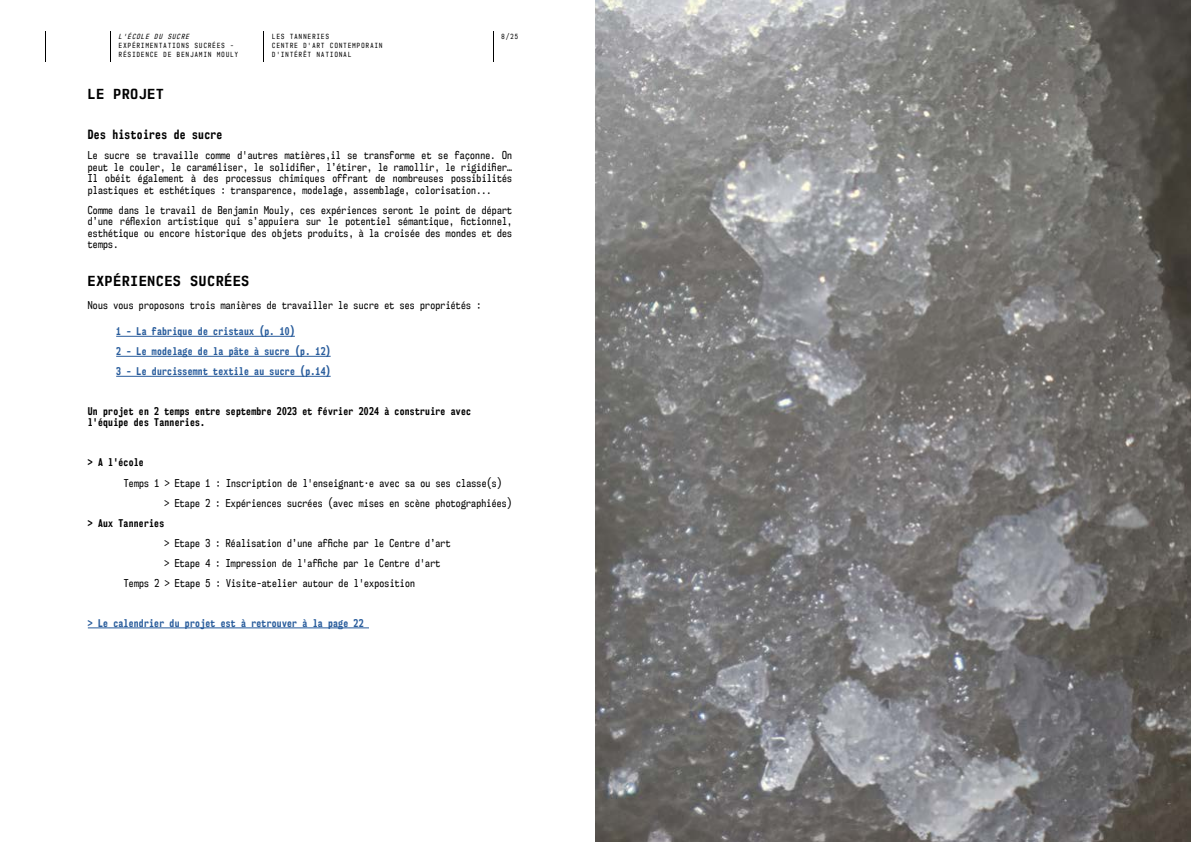
<style>
.page{position:relative;width:1191px;height:842px;background:#fff}
.page>*{position:absolute;margin:0;border:0;box-sizing:border-box;transform-origin:0 0}
.t1{font:700 13px "NK57 Monospace Sc Rg";letter-spacing:.075em;color:#000}
.t2{font:700 12px "NK57 Monospace Cd Rg";letter-spacing:.025em;color:#000}
.t3{font:10px/11.5px "NK57 Monospace Cd Rg";letter-spacing:.025em;color:#000;text-align:justify}
.t4{font:700 10px/20px "NK57 Monospace Cd Rg";letter-spacing:.025em;color:#275b9b}
.t5{font:700 10px/11.5px "NK57 Monospace Cd Rg";letter-spacing:.025em;color:#000}
.t6{font:6.5px/9px "NK57 Monospace Cd Rg";letter-spacing:.2em;color:#000}
.t7{font:italic 6.5px "NK57 Monospace Cd Rg";letter-spacing:.2em;color:#000}
</style>
<div class="page">
<hr style="left:110px;top:31px;width:1px;height:30px;background:#000">
<hr style="left:263px;top:31px;width:1px;height:30px;background:#000">
<hr style="left:45px;top:31px;width:1px;height:30px;background:#000">
<hr style="left:493px;top:31px;width:1px;height:30px;background:#000">
<img style="left:595px;top:0;width:596px;height:842px">
<hr style="left:116px;top:336px;width:179px;height:1px;background:#275b9b">
<hr style="left:116px;top:356px;width:215px;height:1px;background:#275b9b">
<hr style="left:116px;top:376px;width:215px;height:1px;background:#275b9b">
<hr style="left:88px;top:628px;width:281px;height:1px;background:#275b9b">
<p class="t7" style="left:119px;top:33px;width:72px">L'ÉCOLE DU SUCRE</p>
<p class="t6" style="left:119px;top:41px;width:121px">EXPÉRIMENTATIONS SUCRÉES -<br>RÉSIDENCE DE BENJAMIN MOULY</p>
<p class="t6" style="left:272px;top:32px;width:112px">LES TANNERIES<br>CENTRE D'ART CONTEMPORAIN<br>D'INTÉRÊT NATIONAL</p>
<p class="t6" style="left:501px;top:32px;width:18px">8/25</p>
<h1 class="t1" style="left:88px;top:87px;width:77px">LE PROJET</h1>
<p class="t2" style="left:88px;top:128px;width:136px">Des histoires de sucre</p>
<p class="t3" style="left:88px;top:150px;width:426px">Le sucre se travaille comme d'autres matières,il se transforme et se façonne. On peut le couler, le caraméliser, le solidifier, l’étirer, le ramollir, le rigidifier… Il obéit également à des processus chimiques offrant de nombreuses possibilités plastiques et esthétiques : transparence, modelage, assemblage, colorisation...</p>
<p class="t3" style="left:88px;top:204px;width:426px">Comme dans le travail de Benjamin Mouly, ces expériences seront le point de départ d’une réflexion artistique qui s’appuiera sur le potentiel sémantique, fictionnel, esthétique ou encore historique des objets produits, à la croisée des mondes et des temps.</p>
<h1 class="t1" style="left:88px;top:274px;width:163px">EXPÉRIENCES SUCRÉES</h1>
<p class="t3" style="left:88px;top:300px;width:395px">Nous vous proposons trois manières de travailler le sucre et ses propriétés :</p>
<p class="t4" style="left:116px;top:321px;width:216px">1 - La fabrique de cristaux (p. 10)<br>2 - Le modelage de la pâte à sucre (p. 12)<br>3 - Le durcissemnt textile au sucre (p.14)</p>
<p class="t5" style="left:88px;top:405px;width:385px">Un projet en 2 temps entre septembre 2023 et février 2024 à construire avec l'équipe des Tanneries.</p>
<p class="t5" style="left:88px;top:457px;width:57px">&gt; A l'école</p>
<p class="t3" style="left:164px;top:473px;width:349px;line-height:20px;text-indent:-41px">Temps 1 &gt; Etape 1 : Inscription de l'enseignant·e avec sa ou ses classe(s)<br>&gt; Etape 2 : Expériences sucrées (avec mises en scène photographiées)</p>
<p class="t5" style="left:88px;top:517px;width:78px">&gt; Aux Tanneries</p>
<p class="t3" style="left:164px;top:537px;width:287px">&gt; Etape 3 : Réalisation d’une affiche par le Centre d’art</p>
<p class="t3" style="left:164px;top:557px;width:277px">&gt; Etape 4 : Impression de l'affiche par le Centre d'art</p>
<p class="t3" style="left:124px;top:577px;width:293px">Temps 2 &gt; Etape 5 : Visite-atelier autour de l'exposition</p>
<p class="t4" style="left:88px;top:613px;width:277px">&gt; Le calendrier du projet est à retrouver à la page 22</p>
</div>
